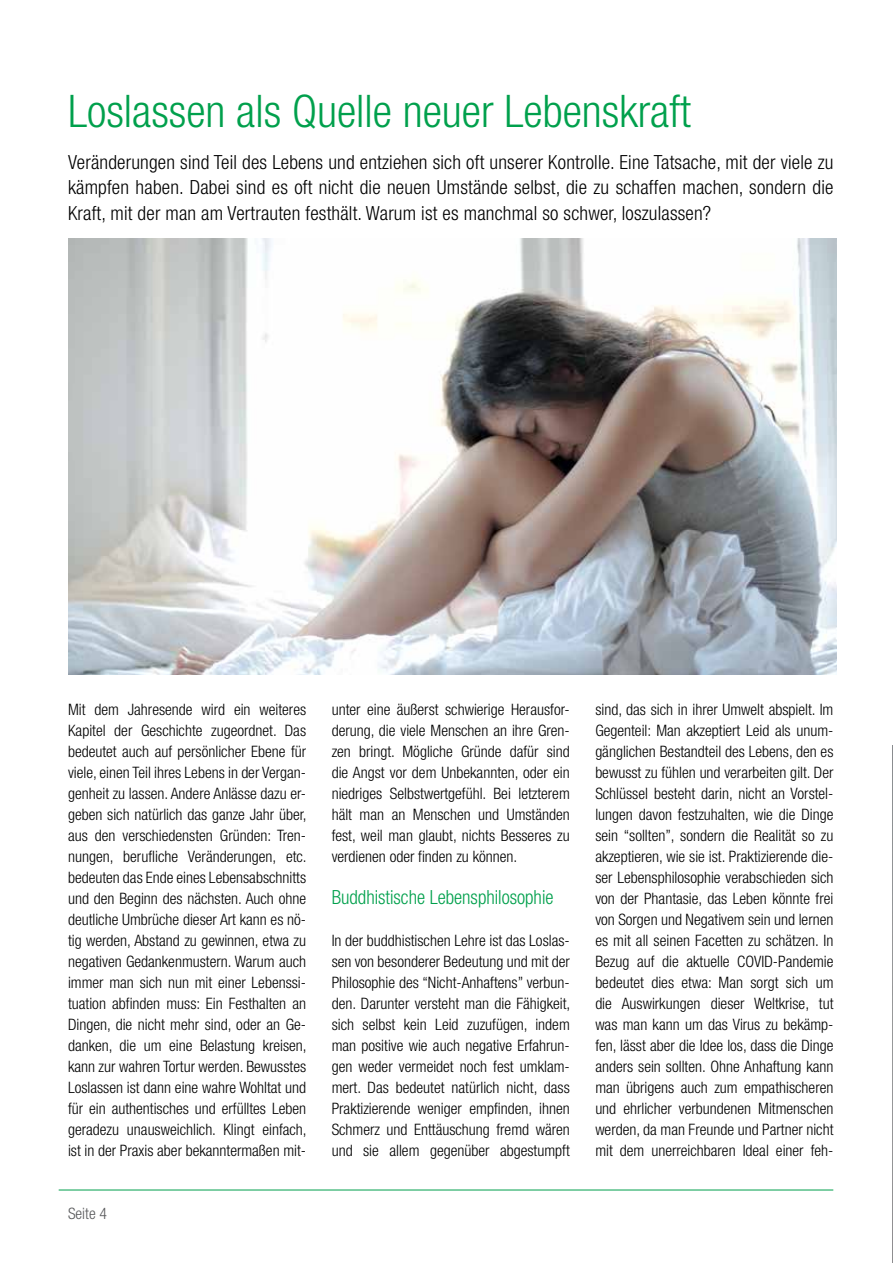
<style>
.page{position:relative;width:893px;height:1263px;background:#fff}
.page>*{position:absolute;margin:0;border:0;box-sizing:border-box;transform-origin:0 0}
.t1{font:300 condensed 45px "Helvetica Neue";color:#00a04c}
.t2{font:300 condensed 19.5px/25.5px "Helvetica Neue";letter-spacing:.01em;color:#000;text-align:justify}
.t3{font:300 condensed 19.5px "Helvetica Neue";color:#00a04c}
.t4{font:300 condensed 15.75px/21px "Helvetica Neue";color:#000;text-align:justify}
.t5{font:300 condensed 15.75px "Helvetica Neue";color:#58595b}
</style>
<div class="page">
<hr style="left:59px;top:1189px;width:774px;height:1px;background:#00a04c">
<img style="left:892px;top:745px;width:1px;height:518px">
<img style="left:68px;top:238px;width:769px;height:436px">
<svg style="left:892px;top:772px;width:1px;height:66px"></svg>
<h1 class="t1" style="left:68px;top:85px;width:624px">Loslassen als Quelle neuer Lebenskraft</h1>
<p class="t2" style="left:68px;top:149px;width:767px">Veränderungen sind Teil des Lebens und entziehen sich oft unserer Kontrolle. Eine Tatsache, mit der viele zu kämpfen haben. Dabei sind es oft nicht die neuen Umstände selbst, die zu schaffen machen, sondern die Kraft, mit der man am Vertrauten festhält. Warum ist es manchmal so schwer, loszulassen?</p>
<p class="t4" style="left:68px;top:699px;width:240px">Mit dem Jahresende wird ein weiteres Kapitel der Geschichte zugeordnet. Das bedeutet auch auf persönlicher Ebene für viele, einen Teil ihres Lebens in der Vergan&shy;genheit zu lassen. Andere Anlässe dazu er&shy;geben sich natürlich das ganze Jahr über, aus den verschiedensten Gründen: Tren&shy;nungen, berufliche Veränderungen, etc. bedeuten das Ende eines Lebensabschnitts und den Beginn des nächsten. Auch ohne deutliche Umbrüche dieser Art kann es nö&shy;tig werden, Abstand zu gewinnen, etwa zu negativen Gedankenmustern. Warum auch immer man sich nun mit einer Lebenssi&shy;tuation abfinden muss: Ein Festhalten an Dingen, die nicht mehr sind, oder an Ge&shy;danken, die um eine Belastung kreisen, kann zur wahren Tortur werden. Bewusstes Loslassen ist dann eine wahre Wohltat und für ein authentisches und erfülltes Leben geradezu unausweichlich. Klingt einfach, ist in der Praxis aber bekanntermaßen mit-</p>
<p class="t4" style="left:332px;top:698px;width:240px">unter eine äußerst schwierige Herausfor&shy;derung, die viele Menschen an ihre Gren&shy;zen bringt. Mögliche Gründe dafür sind die Angst vor dem Unbekannten, oder ein niedriges Selbstwertgefühl. Bei letzterem hält man an Menschen und Umständen fest, weil man glaubt, nichts Besseres zu verdienen oder finden zu können.</p>
<p class="t3" style="left:332px;top:886px;width:223px">Buddhistische Lebensphilosophie</p>
<p class="t4" style="left:332px;top:930px;width:240px">In der buddhistischen Lehre ist das Loslas&shy;sen von besonderer Bedeutung und mit der Philosophie des “Nicht-Anhaftens” verbun&shy;den. Darunter versteht man die Fähigkeit, sich selbst kein Leid zuzufügen, indem man positive wie auch negative Erfahrun&shy;gen weder vermeidet noch fest umklam&shy;mert. Das bedeutet natürlich nicht, dass Praktizierende weniger empfinden, ihnen Schmerz und Enttäuschung fremd wären und sie allem gegenüber abgestumpft</p>
<p class="t5" style="left:68px;top:1204px;width:41px">Seite 4</p>
<p class="t4" style="left:595px;top:699px;width:240px">sind, das sich in ihrer Umwelt abspielt. Im Gegenteil: Man akzeptiert Leid als unum&shy;gänglichen Bestandteil des Lebens, den es bewusst zu fühlen und verarbeiten gilt. Der Schlüssel besteht darin, nicht an Vorstel&shy;lungen davon festzuhalten, wie die Dinge sein “sollten”, sondern die Realität so zu akzeptieren, wie sie ist. Praktizierende die&shy;ser Lebensphilosophie verabschieden sich von der Phantasie, das Leben könnte frei von Sorgen und Negativem sein und lernen es mit all seinen Facetten zu schätzen. In Bezug auf die aktuelle COVID-Pandemie bedeutet dies etwa: Man sorgt sich um die Auswirkungen dieser Weltkrise, tut was man kann um das Virus zu bekämp&shy;fen, lässt aber die Idee los, dass die Dinge anders sein sollten. Ohne Anhaftung kann man übrigens auch zum empathischeren und ehrlicher verbundenen Mitmenschen werden, da man Freunde und Partner nicht mit dem unerreichbaren Ideal einer feh-</p>
</div>
